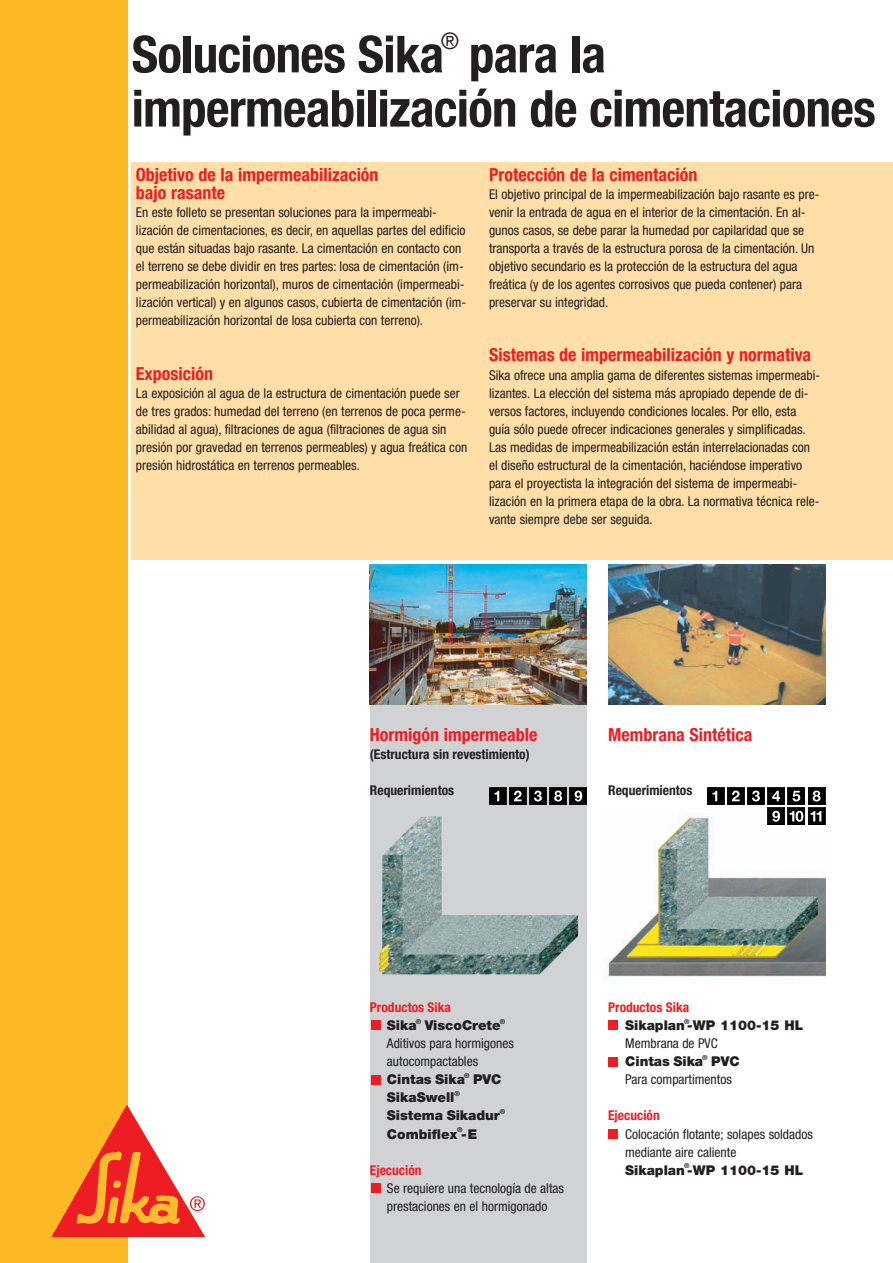
<style>
.page{position:relative;width:893px;height:1263px;background:#fff}
.page>*{position:absolute;margin:0;border:0;box-sizing:border-box;transform-origin:0 0}
.t1{font:700 condensed 51px/54.2px "Helvetica Neue";letter-spacing:-.015em;color:#231f20}
.t2{font:700 condensed 18px/18px "Helvetica Neue";color:#ee1d23}
.t3{font:condensed 13.5px/18.1px "Helvetica Neue";color:#231f20}
.t4{font:900 13.5px "Helvetica Neue";color:#231f20}
.t5{font:700 condensed 13.5px "Helvetica Neue";color:#231f20}
.t6{font:700 condensed 13.5px "Helvetica Neue";color:#ee1d23}
.t7{font:700 6.75px "Helvetica Neue";color:#231f20}
</style>
<div class="page">
<div style="left:132px;top:163px;width:760px;height:397px;background:#ffdea7"></div>
<img style="left:608px;top:565px;width:217px;height:140px">
<div style="left:370px;top:705px;width:217px;height:558px;background:#d1d2d4"></div>
<img style="left:370px;top:565px;width:217px;height:140px">
<div style="left:0;top:0;width:127px;height:1263px;background:#fcb825"></div>
<div style="left:371px;top:1183px;width:10px;height:10px;background:#ee1d23"></div>
<div style="left:371px;top:1075px;width:10px;height:9px;background:#ee1d23"></div>
<div style="left:371px;top:1021px;width:10px;height:9px;background:#ee1d23"></div>
<div style="left:608px;top:1129px;width:10px;height:10px;background:#ee1d23"></div>
<div style="left:608px;top:1057px;width:10px;height:9px;background:#ee1d23"></div>
<div style="left:608px;top:1021px;width:10px;height:9px;background:#ee1d23"></div>
<img style="left:378px;top:816px;width:200px;height:158px">
<img style="left:608px;top:813px;width:217px;height:164px">
<svg style="left:51px;top:1105px;width:154px;height:132px"></svg>
<div style="left:570px;top:788px;width:17px;height:17px;background:#0b090a"></div>
<div style="left:570px;top:788px;width:16px;height:16px;background:#000"></div>
<svg style="left:574px;top:791px;width:8px;height:11px"></svg>
<svg style="left:549px;top:788px;width:17px;height:17px"></svg>
<div style="left:550px;top:788px;width:16px;height:16px;background:#000"></div>
<svg style="left:554px;top:791px;width:8px;height:11px"></svg>
<div style="left:529px;top:788px;width:17px;height:17px;background:#131112"></div>
<div style="left:530px;top:788px;width:16px;height:16px;background:#000"></div>
<svg style="left:534px;top:791px;width:8px;height:11px"></svg>
<div style="left:509px;top:788px;width:17px;height:17px;background:#0b0a0a"></div>
<svg style="left:511px;top:790px;width:13px;height:12px"></svg>
<div style="left:509px;top:788px;width:17px;height:16px;border:1px solid #000"></div>
<svg style="left:514px;top:791px;width:7px;height:10px"></svg>
<div style="left:489px;top:788px;width:17px;height:17px;background:#0b090a"></div>
<svg style="left:491px;top:790px;width:12px;height:12px"></svg>
<div style="left:489px;top:788px;width:16px;height:16px;border:1px solid #000"></div>
<svg style="left:494px;top:791px;width:5px;height:10px"></svg>
<div style="left:808px;top:788px;width:17px;height:17px;background:#0b090a"></div>
<div style="left:808px;top:788px;width:16px;height:16px;background:#000"></div>
<svg style="left:812px;top:791px;width:8px;height:11px"></svg>
<svg style="left:787px;top:788px;width:17px;height:17px"></svg>
<svg style="left:790px;top:790px;width:12px;height:12px"></svg>
<div style="left:788px;top:788px;width:16px;height:16px;border:1px solid #000"></div>
<svg style="left:792px;top:791px;width:8px;height:11px"></svg>
<svg style="left:767px;top:788px;width:17px;height:17px"></svg>
<div style="left:768px;top:788px;width:16px;height:16px;background:#000"></div>
<svg style="left:772px;top:791px;width:8px;height:10px"></svg>
<div style="left:808px;top:808px;width:17px;height:17px;background:#000"></div>
<svg style="left:813px;top:811px;width:9px;height:11px"></svg>
<svg style="left:810px;top:811px;width:11px;height:10px"></svg>
<div style="left:787px;top:808px;width:17px;height:17px;background:#231f20"></div>
<div style="left:788px;top:809px;width:16px;height:15px;background:#000"></div>
<div style="left:788px;top:808px;width:16px;height:17px;border:1px solid #000"></div>
<svg style="left:789px;top:811px;width:14px;height:11px"></svg>
<div style="left:767px;top:808px;width:17px;height:17px;background:#1c1919"></div>
<div style="left:768px;top:809px;width:16px;height:15px;background:#000"></div>
<div style="left:768px;top:808px;width:16px;height:17px;border:1px solid #000"></div>
<svg style="left:772px;top:811px;width:8px;height:11px"></svg>
<div style="left:747px;top:788px;width:17px;height:17px;background:#0b0a0a"></div>
<svg style="left:749px;top:790px;width:13px;height:12px"></svg>
<div style="left:747px;top:788px;width:17px;height:16px;border:1px solid #000"></div>
<svg style="left:752px;top:791px;width:7px;height:11px"></svg>
<div style="left:727px;top:788px;width:17px;height:17px;background:#0b0a0a"></div>
<svg style="left:729px;top:790px;width:13px;height:12px"></svg>
<div style="left:727px;top:788px;width:17px;height:16px;border:1px solid #000"></div>
<svg style="left:732px;top:791px;width:7px;height:10px"></svg>
<div style="left:707px;top:788px;width:17px;height:17px;background:#0b090a"></div>
<svg style="left:709px;top:790px;width:12px;height:12px"></svg>
<div style="left:707px;top:788px;width:16px;height:16px;border:1px solid #000"></div>
<svg style="left:712px;top:791px;width:5px;height:10px"></svg>
<h1 class="t1" style="left:132px;top:32px;width:745px">Soluciones Sika<sup>®</sup> para la impermeabilización de cimentaciones</h1>
<h2 class="t2" style="left:136px;top:167px;width:244px">Objetivo de la impermeabilización bajo rasante</h2>
<p class="t3" style="left:136px;top:204px;width:332px">En este folleto se presentan soluciones para la impermeabi&shy;lización de cimentaciones, es decir, en aquellas partes del edificio que están situadas bajo rasante. La cimentación en contacto con el terreno se debe dividir en tres partes: losa de cimentación (im&shy;permeabilización horizontal), muros de cimentación (impermeabi&shy;lización vertical) y en algunos casos, cubierta de cimentación (im&shy;permeabilización horizontal de losa cubierta con terreno).</p>
<h2 class="t2" style="left:136px;top:366px;width:79px">Exposición</h2>
<p class="t3" style="left:136px;top:385px;width:333px">La exposición al agua de la estructura de cimentación puede ser de tres grados: humedad del terreno (en terrenos de poca perme&shy;abilidad al agua), filtraciones de agua (filtraciones de agua sin presión por gravedad en terrenos permeables) y agua freática con presión hidrostática en terrenos permeables.</p>
<h2 class="t2" style="left:489px;top:167px;width:210px">Protección de la cimentación</h2>
<p class="t3" style="left:489px;top:186px;width:332px">El objetivo principal de la impermeabilización bajo rasante es pre&shy;venir la entrada de agua en el interior de la cimentación. En al&shy;gunos casos, se debe parar la humedad por capilaridad que se transporta a través de la estructura porosa de la cimentación. Un objetivo secundario es la protección de la estructura del agua freática (y de los agentes corrosivos que pueda contener) para preservar su integridad.</p>
<h2 class="t2" style="left:489px;top:348px;width:323px">Sistemas de impermeabilización y normativa</h2>
<p class="t3" style="left:489px;top:367px;width:333px">Sika ofrece una amplia gama de diferentes sistemas impermeabi&shy;lizantes. La elección del sistema más apropiado depende de di&shy;versos factores, incluyendo condiciones locales. Por ello, esta guía sólo puede ofrecer indicaciones generales y simplificadas.<br>Las medidas de impermeabilización están interrelacionadas con el diseño estructural de la cimentación, haciéndose imperativo para el proyectista la integración del sistema de impermeabi&shy;lización en la primera etapa de la obra. La normativa técnica rele&shy;vante siempre debe ser seguida.</p>
<h2 class="t2" style="left:370px;top:727px;width:169px">Hormigón impermeable</h2>
<p class="t5" style="left:370px;top:749px;width:161px">(Estructura sin revestimiento)</p>
<p class="t5" style="left:370px;top:786px;width:86px">Requerimientos</p>
<h2 class="t2" style="left:608px;top:727px;width:146px">Membrana Sintética</h2>
<p class="t5" style="left:608px;top:786px;width:86px">Requerimientos</p>
<p class="t6" style="left:370px;top:1002px;width:83px">Productos Sika</p>
<p class="t4" style="left:387px;top:1020px;width:31px">Sika</p>
<p class="t7" style="left:416px;top:1019px;width:7px">®</p>
<p class="t4" style="left:425px;top:1020px;width:77px">ViscoCrete</p>
<p class="t7" style="left:499px;top:1019px;width:7px">®</p>
<p class="t3" style="left:387px;top:1035px;width:128px">Aditivos para hormigones autocompactables</p>
<p class="t4" style="left:387px;top:1075px;width:79px">Cintas Sika</p>
<p class="t7" style="left:464px;top:1073px;width:7px">®</p>
<p class="t4" style="left:473px;top:1075px;width:30px">PVC</p>
<p class="t4" style="left:387px;top:1093px;width:69px">SikaSwell</p>
<p class="t7" style="left:454px;top:1091px;width:7px">®</p>
<p class="t4" style="left:387px;top:1111px;width:114px">Sistema Sikadur</p>
<p class="t7" style="left:500px;top:1109px;width:7px">®</p>
<p class="t4" style="left:387px;top:1129px;width:92px">Combiflex -E</p>
<p class="t7" style="left:457px;top:1127px;width:7px">®</p>
<p class="t6" style="left:370px;top:1165px;width:53px">Ejecución</p>
<p class="t3" style="left:387px;top:1180px;width:178px">Se requiere una tecnología de altas prestaciones en el hormigonado</p>
<p class="t6" style="left:608px;top:1002px;width:83px">Productos Sika</p>
<p class="t4" style="left:625px;top:1020px;width:179px">Sikaplan -WP 1100-15 HL</p>
<p class="t7" style="left:684px;top:1019px;width:7px">®</p>
<p class="t3" style="left:625px;top:1035px;width:94px">Membrana de PVC</p>
<p class="t4" style="left:625px;top:1057px;width:79px">Cintas Sika</p>
<p class="t7" style="left:702px;top:1055px;width:7px">®</p>
<p class="t4" style="left:711px;top:1057px;width:30px">PVC</p>
<p class="t3" style="left:625px;top:1072px;width:108px">Para compartimentos</p>
<p class="t6" style="left:608px;top:1111px;width:53px">Ejecución</p>
<p class="t3" style="left:625px;top:1126px;width:189px">Colocación flotante; solapes soldados mediante aire caliente</p>
<p class="t4" style="left:625px;top:1165px;width:179px">Sikaplan -WP 1100-15 HL</p>
<p class="t7" style="left:684px;top:1163px;width:7px">®</p>
</div>
